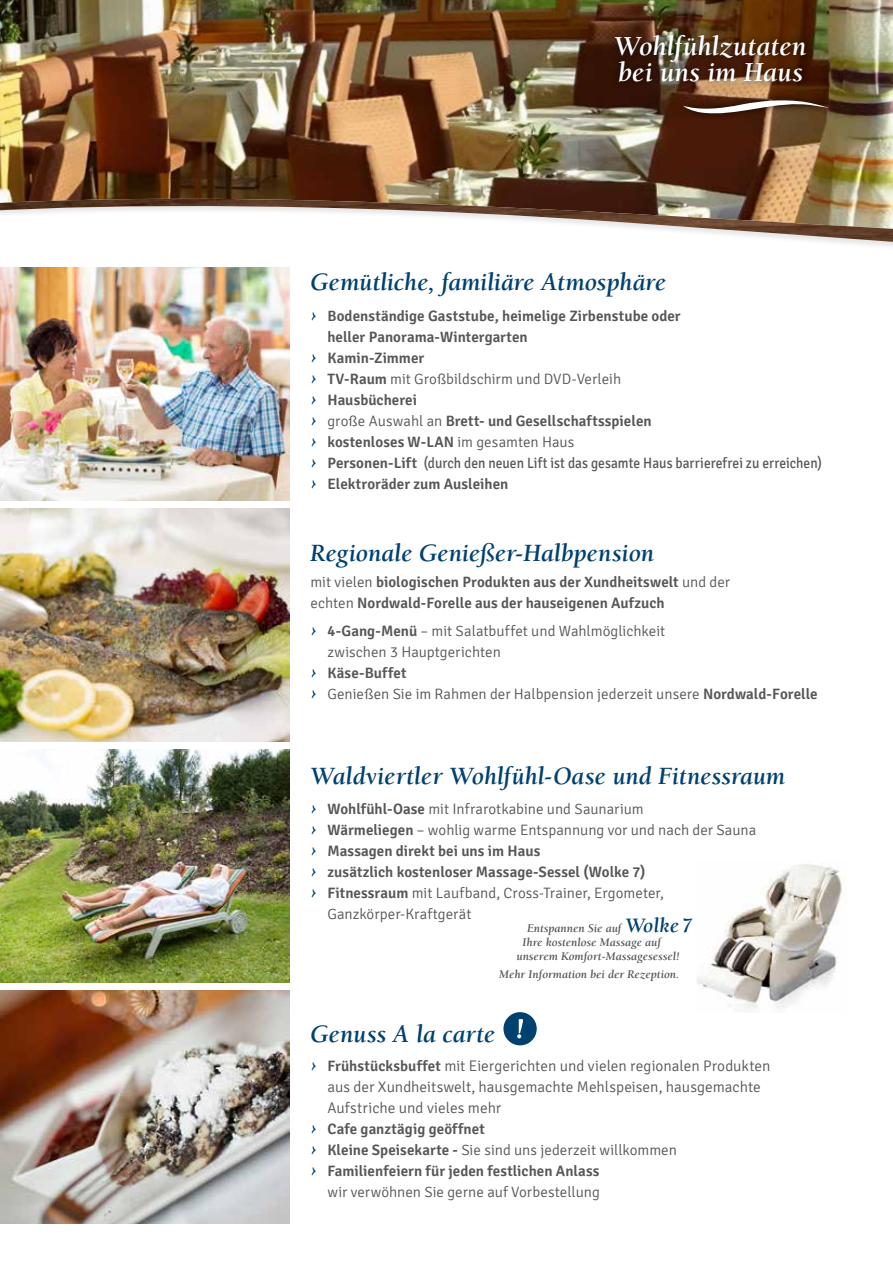
<style>
.page{position:relative;width:893px;height:1263px;background:#fff}
.page>*{position:absolute;margin:0;border:0;box-sizing:border-box;transform-origin:0 0}
.t1{font:italic 700 28.2px/26.5px "Berkeley";letter-spacing:-.005em;color:#fff}
.t2{font:italic 700 25.5px "Berkeley";letter-spacing:-.005em;color:#004170}
.t3{font:300 15.3px/21px "Signika";color:#575756}
.t4{font:600 15px/21px "Signika";letter-spacing:.005em;color:#575756}
.t5{font:300 15px "Signika";color:#575756}
.t6{font:15px "Signika";color:#575756;scale:.9 1}
.t7{font:italic 700 12px "Berkeley";color:#575756}
.s1{font-family:"Berkeley";font-weight:700;font-style:italic;font-size:21px;color:#004170}
.s2{font-weight:600}
.s3{font-weight:300}
.s4{font-size:21px;color:#004170}
.s5{font-weight:600;font-size:15px}
</style>
<div class="page">
<img style="left:697px;top:864px;width:149px;height:148px">
<img style="left:0;top:509px;width:289px;height:233px">
<img style="left:0;top:750px;width:289px;height:233px">
<img style="left:0;top:990px;width:289px;height:234px">
<img style="left:0;top:276px;width:289px;height:225px">
<div style="left:503px;top:1012px;width:34px;height:33px;background:#004170;border-radius:50%"></div>
<svg style="left:517px;top:1019px;width:6px;height:19px"></svg>
<img style="left:0;top:0;width:893px;height:187px">
<svg style="left:0;top:187px;width:893px;height:89px"></svg>
<img style="left:0;top:197px;width:893px;height:45px">
<div style="left:608px;top:27px;width:227px;height:95px;background:#000;opacity:.75"></div>
<svg style="left:683px;top:98px;width:147px;height:20px"></svg>
<h1 class="t1" style="left:614px;top:33px;width:194px">Wohlfühlzutaten bei uns im Haus</h1>
<h2 class="t2" style="left:310px;top:269px;width:357px">Gemütliche, familiäre Atmosphäre</h2>
<p class="t4" style="left:310px;top:306px;width:372px"><span class="s1">›</span> Bodenständige Gaststube, heimelige Zirbenstube oder</p>
<p class="t4" style="left:327px;top:327px;width:202px">heller Panorama-Wintergarten</p>
<p class="t4" style="left:310px;top:348px;width:115px"><span class="s1">›</span> Kamin-Zimmer</p>
<p class="t5" style="left:310px;top:371px;width:312px"><span class="s1">›</span> <span class="s2">TV-Raum</span> mit Großbildschirm und DVD-Verleih</p>
<p class="t4" style="left:310px;top:390px;width:108px"><span class="s1">›</span> Hausbücherei</p>
<p class="t4" style="left:310px;top:411px;width:343px"><span class="s1">›</span> <span class="s3">große Auswahl an</span> Brett- und Gesellschaftsspielen</p>
<p class="t4" style="left:310px;top:432px;width:265px"><span class="s1">›</span> kostenloses W-LAN <span class="s3">im gesamten Haus</span></p>
<p class="t6" style="left:310px;top:454px;width:570px"><span class="s1">›</span> <span class="s2">Personen-Lift</span> (durch den neuen Lift ist das gesamte Haus barrierefrei zu erreichen)</p>
<p class="t4" style="left:310px;top:474px;width:199px"><span class="s1">›</span> Elektroräder zum Ausleihen</p>
<h2 class="t2" style="left:310px;top:540px;width:345px">Regionale Genießer-Halbpension</h2>
<p class="t4" style="left:310px;top:571px;width:421px"><span class="s3">mit vielen</span> biologischen Produkten aus der Xundheitswelt <span class="s3">und der echten</span> Nordwald-Forelle aus der hauseigenen Aufzuch</p>
<p class="t5" style="left:310px;top:623px;width:356px"><span class="s1">›</span> <span class="s2">4-Gang-Menü</span> – mit Salatbuffet und Wahlmöglichkeit</p>
<p class="t5" style="left:327px;top:644px;width:175px">zwischen 3 Hauptgerichten</p>
<p class="t4" style="left:310px;top:663px;width:98px"><span class="s1">›</span> Käse-Buffet</p>
<p class="t5" style="left:310px;top:686px;width:509px"><span class="s1">›</span> Genießen Sie im Rahmen der Halbpension jederzeit unsere <span class="s2">Nordwald-Forelle</span></p>
<h2 class="t2" style="left:310px;top:763px;width:476px">Waldviertler Wohlfühl-Oase und Fitnessraum</h2>
<p class="t5" style="left:310px;top:801px;width:335px"><span class="s1">›</span> <span class="s2">Wohlfühl-Oase</span> mit Infrarotkabine und Saunarium</p>
<p class="t5" style="left:310px;top:822px;width:447px"><span class="s1">›</span> <span class="s2">Wärmeliegen</span> – wohlig warme Entspannung vor und nach der Sauna</p>
<p class="t4" style="left:310px;top:841px;width:231px"><span class="s1">›</span> Massagen direkt bei uns im Haus</p>
<p class="t4" style="left:310px;top:862px;width:337px"><span class="s1">›</span> zusätzlich kostenloser Massage-Sessel (Wolke 7)</p>
<p class="t5" style="left:310px;top:885px;width:355px"><span class="s1">›</span> <span class="s2">Fitnessraum</span> mit Laufband, Cross-Trainer, Ergometer,</p>
<p class="t5" style="left:327px;top:906px;width:145px">Ganzkörper-Kraftgerät</p>
<p class="t7" style="left:527px;top:921px;width:167px">Entspannen Sie auf <span class="s4">Wolke 7</span></p>
<p class="t7" style="left:522px;top:936px;width:140px">Ihre kostenlose Massage auf</p>
<p class="t7" style="left:516px;top:950px;width:165px">unserem Komfort-Massagesessel!</p>
<p class="t7" style="left:499px;top:967px;width:182px">Mehr Information bei der Rezeption.</p>
<h2 class="t2" style="left:310px;top:1020px;width:186px">Genuss A la carte</h2>
<p class="t3" style="left:327px;top:1056px;width:444px;text-indent:-17px"><span class="s1">›</span> <span class="s5">Frühstücksbuffet</span> mit Eiergerichten und vielen regionalen Produkten aus der Xundheitswelt, hausgemachte Mehlspeisen, hausgemachte<br>Aufstriche und vieles mehr</p>
<p class="t4" style="left:310px;top:1119px;width:176px"><span class="s1">›</span> Cafe ganztägig geöffnet</p>
<p class="t5" style="left:310px;top:1142px;width:368px"><span class="s1">›</span> <span class="s2">Kleine Speisekarte -</span> Sie sind uns jederzeit willkommen</p>
<p class="t4" style="left:310px;top:1161px;width:291px"><span class="s1">›</span> Familienfeiern für jeden festlichen Anlass</p>
<p class="t5" style="left:327px;top:1184px;width:274px">wir verwöhnen Sie gerne auf Vorbestellung</p>
</div>
